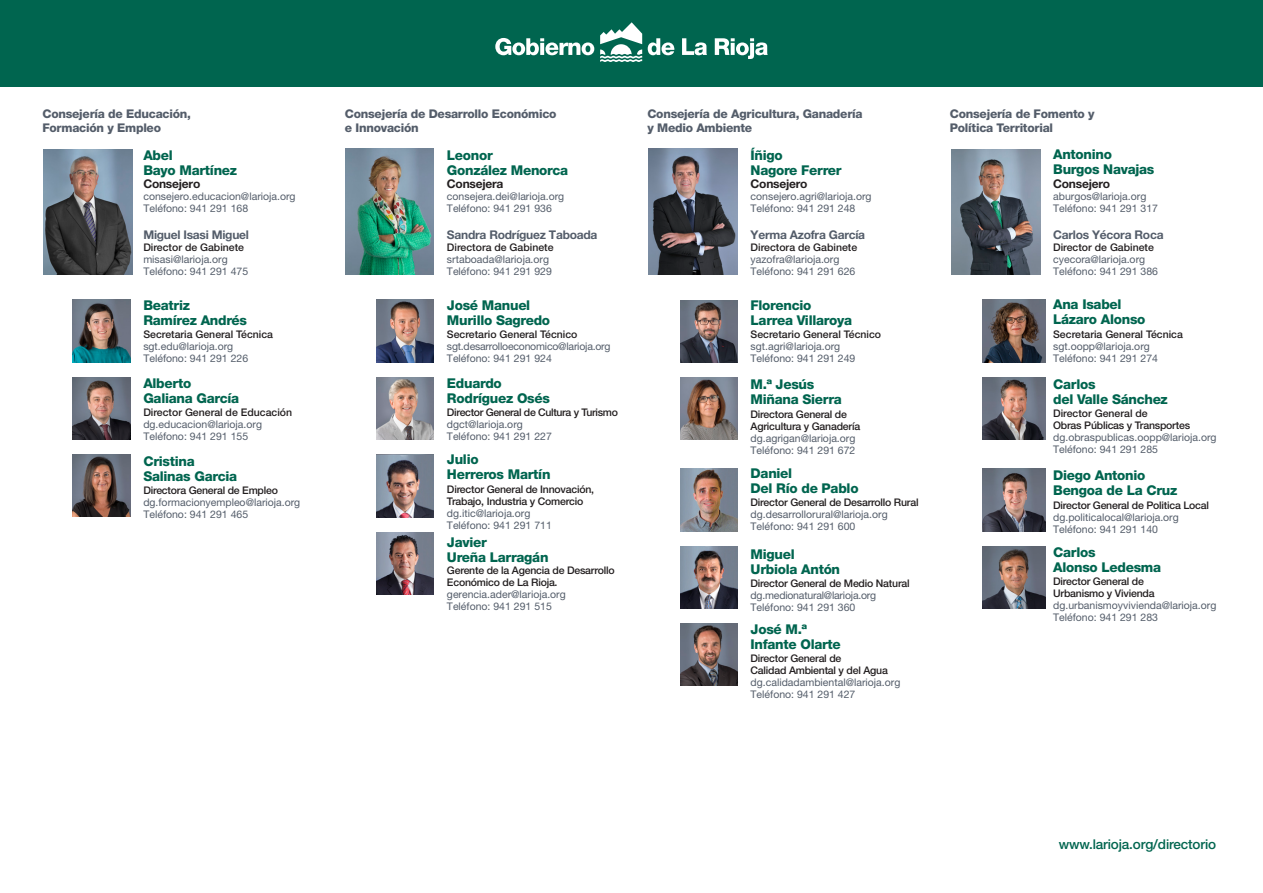
<style>
.page{position:relative;width:1263px;height:893px;background:#fff}
.page>*{position:absolute;margin:0;border:0;box-sizing:border-box;transform-origin:0 0}
.t1{font:800 13.5px/15px "Helvetica Neue LT Pro";letter-spacing:-.02em;color:#00654f}
.t2{font:500 13.5px "Helvetica Neue LT Pro";letter-spacing:-.01em;color:#00654f}
.t3{font:800 12px/13.5px "Helvetica Neue LT Pro";letter-spacing:-.02em;color:#545d6a}
.t4{font:700 12px "Helvetica Neue LT Pro";letter-spacing:-.02em;color:#545d6a}
.t5{font:700 12px "Helvetica Neue LT Pro";letter-spacing:-.02em;color:#231f20}
.t6{font:10.5px/12px "Helvetica Neue LT Pro";color:#545d6a}
.t7{font:500 10.5px/12px "Helvetica Neue LT Pro";letter-spacing:-.02em;color:#231f20}
.t8{font:500 10.5px "Helvetica Neue LT Pro";color:#231f20}
.t9{font:10.5px/12px "Helvetica Neue LT Pro";letter-spacing:-.02em;color:#545d6a}
.s1{font-weight:500;color:#231f20}
</style>
<div class="page">
<div style="left:0;top:0;width:1263px;height:86px;background:#00654f"></div>
<svg style="left:600px;top:22px;width:42px;height:40px"></svg>
<svg style="left:648px;top:38px;width:26px;height:17px"></svg>
<svg style="left:682px;top:38px;width:25px;height:17px"></svg>
<svg style="left:715px;top:38px;width:53px;height:21px"></svg>
<svg style="left:495px;top:38px;width:99px;height:17px"></svg>
<img style="left:377px;top:300px;width:57px;height:62px">
<img style="left:680px;top:300px;width:57px;height:63px">
<img style="left:983px;top:300px;width:62px;height:62px">
<img style="left:377px;top:377px;width:57px;height:63px">
<img style="left:377px;top:455px;width:57px;height:62px">
<img style="left:73px;top:377px;width:57px;height:63px">
<img style="left:73px;top:300px;width:57px;height:62px">
<img style="left:680px;top:377px;width:57px;height:63px">
<img style="left:983px;top:377px;width:62px;height:63px">
<img style="left:377px;top:533px;width:57px;height:62px">
<img style="left:73px;top:454px;width:57px;height:63px">
<img style="left:680px;top:469px;width:57px;height:62px">
<img style="left:680px;top:546px;width:57px;height:63px">
<img style="left:680px;top:623px;width:57px;height:63px">
<img style="left:983px;top:469px;width:62px;height:62px">
<img style="left:983px;top:546px;width:62px;height:63px">
<img style="left:44px;top:149px;width:88px;height:126px">
<img style="left:345px;top:149px;width:89px;height:125px">
<img style="left:648px;top:149px;width:89px;height:126px">
<img style="left:951px;top:149px;width:89px;height:125px">
<p class="t3" style="left:42px;top:107px;width:150px">Consejería de Educación,<br>Formación y Empleo</p>
<p class="t3" style="left:345px;top:107px;width:213px">Consejería de Desarrollo Económico e Innovación</p>
<p class="t3" style="left:647px;top:107px;width:217px">Consejería de Agricultura, Ganadería y Medio Ambiente</p>
<p class="t3" style="left:950px;top:107px;width:146px">Consejería de Fomento y<br>Política Territorial</p>
<p class="t1" style="left:143px;top:147px;width:95px">Abel<br>Bayo Martínez</p>
<p class="t5" style="left:143px;top:176px;width:58px">Consejero</p>
<p class="t6" style="left:143px;top:190px;width:154px">consejero.educacion@larioja.org<br>Teléfono: 941 291 168</p>
<p class="t4" style="left:143px;top:227px;width:107px">Miguel Isasi Miguel</p>
<p class="t8" style="left:143px;top:241px;width:102px">Director de Gabinete</p>
<p class="t6" style="left:143px;top:253px;width:106px">misasi@larioja.org<br>Teléfono: 941 291 475</p>
<p class="t1" style="left:143px;top:297px;width:105px">Beatriz<br>Ramírez Andrés</p>
<p class="t8" style="left:143px;top:328px;width:131px">Secretaria General Técnica</p>
<p class="t6" style="left:143px;top:340px;width:106px">sgt.edu@larioja.org<br>Teléfono: 941 291 226</p>
<p class="t1" style="left:143px;top:375px;width:97px">Alberto<br>Galiana García</p>
<p class="t8" style="left:143px;top:406px;width:150px">Director General de Educación</p>
<p class="t6" style="left:143px;top:418px;width:120px">dg.educacion@larioja.org<br>Teléfono: 941 291 155</p>
<p class="t1" style="left:143px;top:453px;width:95px">Cristina<br>Salinas Garcia</p>
<p class="t7" style="left:143px;top:484px;width:136px">Directora General de Empleo</p>
<p class="t6" style="left:143px;top:496px;width:158px">dg.formacionyempleo@larioja.org<br>Teléfono: 941 291 465</p>
<p class="t1" style="left:447px;top:147px;width:123px">Leonor<br>González Menorca</p>
<p class="t5" style="left:447px;top:176px;width:58px">Consejera</p>
<p class="t6" style="left:447px;top:190px;width:119px">consejera.dei@larioja.org<br>Teléfono: 941 291 936</p>
<p class="t4" style="left:447px;top:227px;width:152px">Sandra Rodríguez Taboada</p>
<p class="t8" style="left:447px;top:241px;width:108px">Directora de Gabinete</p>
<p class="t6" style="left:447px;top:253px;width:106px">srtaboada@larioja.org<br>Teléfono: 941 291 929</p>
<p class="t1" style="left:447px;top:297px;width:105px">José Manuel<br>Murillo Sagredo</p>
<p class="t8" style="left:447px;top:328px;width:132px">Secretario General Técnico</p>
<p class="t9" style="left:447px;top:340px;width:165px">sgt.desarrolloeconomico@larioja.org<br>Teléfono: 941 291 924</p>
<p class="t1" style="left:447px;top:375px;width:105px">Eduardo<br>Rodríguez Osés</p>
<p class="t7" style="left:447px;top:406px;width:172px">Director General de Cultura y Turismo</p>
<p class="t6" style="left:447px;top:418px;width:106px">dgct@larioja.org<br>Teléfono: 941 291 227</p>
<p class="t1" style="left:447px;top:452px;width:105px">Julio<br>Herreros Martín</p>
<p class="t7" style="left:447px;top:483px;width:149px">Director General de Innovación,<br>Trabajo, Industria y Comercio</p>
<p class="t6" style="left:447px;top:507px;width:106px">dg.itic@larioja.org<br>Teléfono: 941 291 711</p>
<p class="t1" style="left:447px;top:534px;width:41px">Javier</p>
<p class="t1" style="left:447px;top:549px;width:103px">Ureña Larragán</p>
<p class="t7" style="left:447px;top:564px;width:169px">Gerente de la Agencia de Desarrollo</p>
<p class="t7" style="left:447px;top:576px;width:112px">Económico de La Rioja.</p>
<p class="t6" style="left:447px;top:588px;width:120px">gerencia.ader@larioja.org<br>Teléfono: 941 291 515</p>
<p class="t1" style="left:751px;top:147px;width:93px">Íñigo<br>Nagore Ferrer</p>
<p class="t5" style="left:751px;top:176px;width:58px">Consejero</p>
<p class="t6" style="left:751px;top:190px;width:122px">consejero.agri@larioja.org<br>Teléfono: 941 291 248</p>
<p class="t4" style="left:751px;top:227px;width:116px">Yerma Azofra García</p>
<p class="t8" style="left:751px;top:241px;width:108px">Directora de Gabinete</p>
<p class="t6" style="left:751px;top:253px;width:106px">yazofra@larioja.org<br>Teléfono: 941 291 626</p>
<p class="t1" style="left:751px;top:297px;width:103px">Florencio<br>Larrea Villaroya</p>
<p class="t8" style="left:751px;top:328px;width:132px">Secretario General Técnico</p>
<p class="t6" style="left:751px;top:340px;width:106px">sgt.agri@larioja.org<br>Teléfono: 941 291 249</p>
<p class="t1" style="left:751px;top:377px;width:93px">M.ª Jesús<br>Miñana Sierra</p>
<p class="t7" style="left:751px;top:408px;width:111px">Directora General de<br>Agricultura y Ganadería</p>
<p class="t6" style="left:751px;top:432px;width:106px">dg.agrigan@larioja.org<br>Teléfono: 941 291 672</p>
<p class="t1" style="left:751px;top:465px;width:109px">Daniel<br>Del Río de Pablo</p>
<p class="t7" style="left:751px;top:496px;width:169px">Director General de Desarrollo Rural</p>
<p class="t6" style="left:751px;top:508px;width:139px">dg.desarrollorural@larioja.org<br>Teléfono: 941 291 600</p>
<p class="t1" style="left:751px;top:546px;width:91px">Miguel<br>Urbiola Antón</p>
<p class="t9" style="left:751px;top:577px;width:161px"><span class="s1">Director General de Medio Natural </span>dg.medionatural@larioja.org<br>Teléfono: 941 291 360</p>
<p class="t1" style="left:751px;top:621px;width:92px">José M.ª<br>Infante Olarte</p>
<p class="t7" style="left:751px;top:652px;width:139px">Director General de<br>Calidad Ambiental y del Agua</p>
<p class="t6" style="left:751px;top:676px;width:151px">dg.calidadambiental@larioja.org<br>Teléfono: 941 291 427</p>
<p class="t1" style="left:1053px;top:147px;width:103px">Antonino<br>Burgos Navajas</p>
<p class="t5" style="left:1053px;top:176px;width:58px">Consejero</p>
<p class="t6" style="left:1053px;top:190px;width:106px">aburgos@larioja.org<br>Teléfono: 941 291 317</p>
<p class="t4" style="left:1053px;top:227px;width:112px">Carlos Yécora Roca</p>
<p class="t8" style="left:1053px;top:241px;width:102px">Director de Gabinete</p>
<p class="t6" style="left:1053px;top:253px;width:106px">cyecora@larioja.org<br>Teléfono: 941 291 386</p>
<p class="t1" style="left:1053px;top:297px;width:94px">Ana Isabel<br>Lázaro Alonso</p>
<p class="t8" style="left:1053px;top:328px;width:131px">Secretaria General Técnica</p>
<p class="t6" style="left:1053px;top:340px;width:106px">sgt.oopp@larioja.org<br>Teléfono: 941 291 274</p>
<p class="t1" style="left:1053px;top:376px;width:116px">Carlos<br>del Valle Sánchez</p>
<p class="t7" style="left:1053px;top:407px;width:138px">Director General de<br>Obras Públicas y Transportes</p>
<p class="t6" style="left:1053px;top:431px;width:165px">dg.obraspublicas.oopp@larioja.org<br>Teléfono: 941 291 285</p>
<p class="t1" style="left:1053px;top:468px;width:126px">Diego Antonio<br>Bengoa de La Cruz</p>
<p class="t7" style="left:1053px;top:499px;width:157px">Director General de Politica Local</p>
<p class="t6" style="left:1053px;top:511px;width:127px">dg.politicalocal@larioja.org<br>Teléfono: 941 291 140</p>
<p class="t1" style="left:1053px;top:544px;width:110px">Carlos<br>Alonso Ledesma</p>
<p class="t7" style="left:1053px;top:575px;width:103px">Director General de<br>Urbanismo y Vivienda</p>
<p class="t6" style="left:1053px;top:599px;width:165px">dg.urbanismoyvivienda@larioja.org<br>Teléfono: 941 291 283</p>
<p class="t2" style="left:1059px;top:836px;width:159px">www.larioja.org/directorio</p>
</div>
